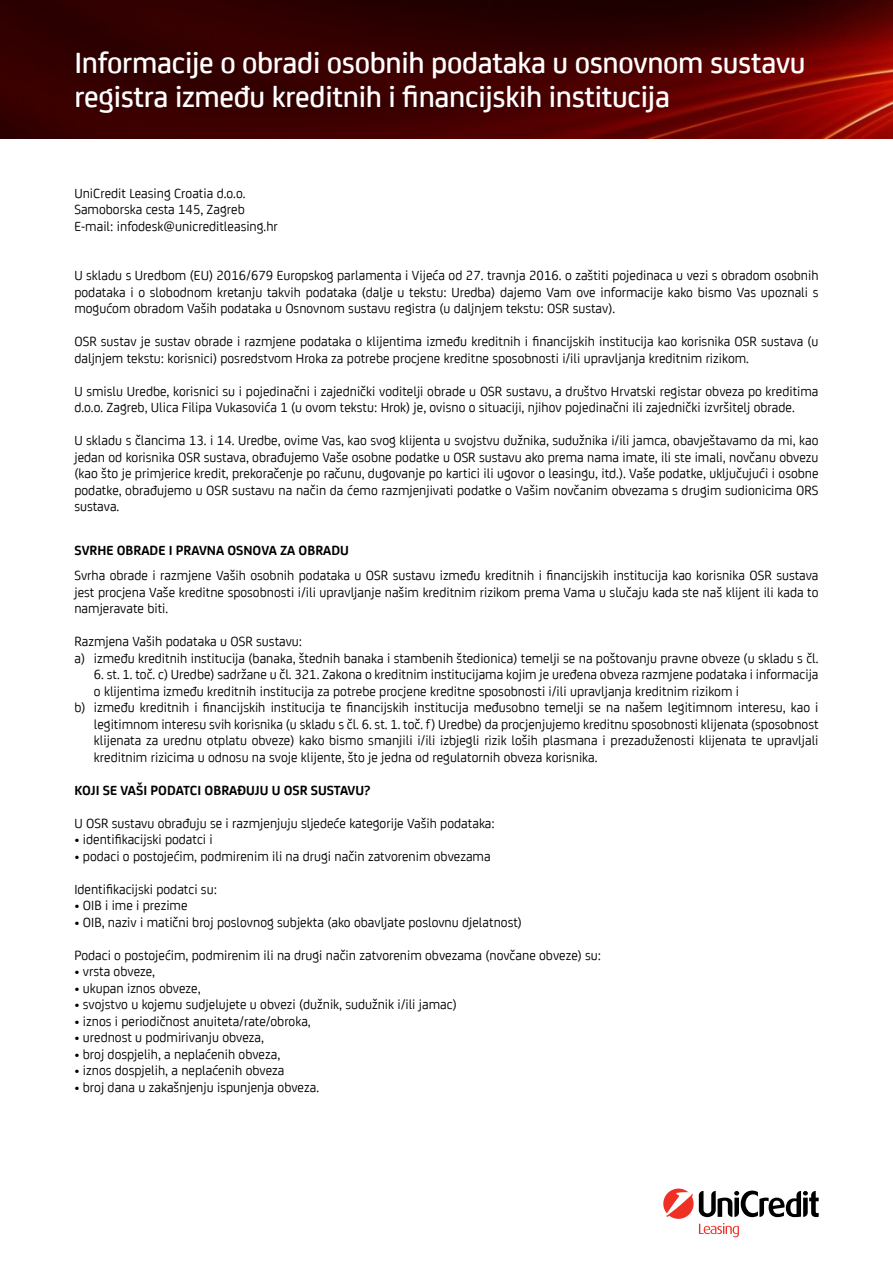
<style>
.page{position:relative;width:893px;height:1263px;background:#fff}
.page>*{position:absolute;margin:0;border:0;box-sizing:border-box;transform-origin:0 0}
.t1{font:500 31.5px/34.5px "Uni Credit";letter-spacing:-.01em;color:#fff}
.t2{font:14.25px/16.5px "Uni Credit";color:#000}
.t3{font:700 14.25px "Uni Credit";color:#000}
</style>
<div class="page">
<img style="left:0;top:0;width:893px;height:138px">
<svg style="left:663px;top:1188px;width:156px;height:49px"></svg>
<h1 class="t1" style="left:74px;top:43px;width:733px">Informacije o obradi osobnih podataka u osnovnom sustavu registra između kreditnih i financijskih institucija</h1>
<p class="t2" style="left:74px;top:184px;width:205px">UniCredit Leasing Croatia d.o.o.<br>Samoborska cesta 145, Zagreb<br>E-mail: infodesk@unicreditleasing.hr</p>
<p class="t2" style="left:74px;top:266px;width:746px;text-align:justify">U skladu s Uredbom (EU) 2016/679 Europskog parlamenta i Vijeća od 27. travnja 2016. o zaštiti pojedinaca u vezi s obradom osobnih podataka i o slobodnom kretanju takvih podataka (dalje u tekstu: Uredba) dajemo Vam ove informacije kako bismo Vas upoznali s mogućom obradom Vaših podataka u Osnovnom sustavu registra (u daljnjem tekstu: OSR sustav).</p>
<p class="t2" style="left:74px;top:332px;width:746px">OSR sustav je sustav obrade i razmjene podataka o klijentima između kreditnih i financijskih institucija kao korisnika OSR sustava (u daljnjem tekstu: korisnici) posredstvom Hroka za potrebe procjene kreditne sposobnosti i/ili upravljanja kreditnim rizikom.</p>
<p class="t2" style="left:74px;top:382px;width:746px">U smislu Uredbe, korisnici su i pojedinačni i zajednički voditelji obrade u OSR sustavu, a društvo Hrvatski registar obveza po kreditima d.o.o. Zagreb, Ulica Filipa Vukasovića 1 (u ovom tekstu: Hrok) je, ovisno o situaciji, njihov pojedinačni ili zajednički izvršitelj obrade.</p>
<p class="t2" style="left:74px;top:431px;width:746px;text-align:justify">U skladu s člancima 13. i 14. Uredbe, ovime Vas, kao svog klijenta u svojstvu dužnika, sudužnika i/ili jamca, obavještavamo da mi, kao jedan od korisnika OSR sustava, obrađujemo Vaše osobne podatke u OSR sustavu ako prema nama imate, ili ste imali, novčanu obvezu (kao što je primjerice kredit, prekoračenje po računu, dugovanje po kartici ili ugovor o leasingu, itd.). Vaše podatke, uključujući i osobne podatke, obrađujemo u OSR sustavu na način da ćemo razmjenjivati podatke o Vašim novčanim obvezama s drugim sudionicima ORS sustava.</p>
<p class="t3" style="left:74px;top:539px;width:276px">SVRHE OBRADE I PRAVNA OSNOVA ZA OBRADU</p>
<p class="t2" style="left:74px;top:566px;width:746px;text-align:justify">Svrha obrade i razmjene Vaših osobnih podataka u OSR sustavu između kreditnih i financijskih institucija kao korisnika OSR sustava jest procjena Vaše kreditne sposobnosti i/ili upravljanje našim kreditnim rizikom prema Vama u slučaju kada ste naš klijent ili kada to namjeravate biti.</p>
<p class="t2" style="left:74px;top:632px;width:746px">Razmjena Vaših podataka u OSR sustavu:<br>a) između kreditnih institucija (banaka, štednih banaka i stambenih štedionica) temelji se na poštovanju pravne obveze (u skladu s čl.</p>
<p class="t2" style="left:94px;top:665px;width:726px">6. st. 1. toč. c) Uredbe) sadržane u čl. 321. Zakona o kreditnim institucijama kojim je uređena obveza razmjene podataka i informacija</p>
<p class="t2" style="left:94px;top:682px;width:647px">o klijentima između kreditnih institucija za potrebe procjene kreditne sposobnosti i/ili upravljanja kreditnim rizikom i</p>
<p class="t2" style="left:74px;top:698px;width:746px">b) između kreditnih i financijskih institucija te financijskih institucija međusobno temelji se na našem legitimnom interesu, kao i</p>
<p class="t2" style="left:94px;top:715px;width:726px">legitimnom interesu svih korisnika (u skladu s čl. 6. st. 1. toč. f) Uredbe) da procjenjujemo kreditnu sposobnosti klijenata (sposobnost</p>
<p class="t2" style="left:94px;top:731px;width:726px">klijenata za urednu otplatu obveze) kako bismo smanjili i/ili izbjegli rizik loših plasmana i prezaduženosti klijenata te upravljali</p>
<p class="t2" style="left:94px;top:748px;width:505px">kreditnim rizicima u odnosu na svoje klijente, što je jedna od regulatornih obveza korisnika.</p>
<p class="t3" style="left:74px;top:779px;width:298px">KOJI SE VAŠI PODATCI OBRAĐUJU U OSR SUSTAVU?</p>
<p class="t2" style="left:74px;top:814px;width:422px">U OSR sustavu obrađuju se i razmjenjuju sljedeće kategorije Vaših podataka:</p>
<p class="t2" style="left:74px;top:830px;width:140px">• identifikacijski podatci i</p>
<p class="t2" style="left:74px;top:847px;width:418px">• podaci o postojećim, podmirenim ili na drugi način zatvorenim obvezama</p>
<p class="t2" style="left:74px;top:880px;width:144px">Identifikacijski podatci su:</p>
<p class="t2" style="left:74px;top:897px;width:115px">• OIB i ime i prezime</p>
<p class="t2" style="left:74px;top:913px;width:449px">• OIB, naziv i matični broj poslovnog subjekta (ako obavljate poslovnu djelatnost)</p>
<p class="t2" style="left:74px;top:946px;width:528px">Podaci o postojećim, podmirenim ili na drugi način zatvorenim obvezama (novčane obveze) su:</p>
<p class="t2" style="left:74px;top:963px;width:82px">• vrsta obveze,</p>
<p class="t2" style="left:74px;top:979px;width:128px">• ukupan iznos obveze,</p>
<p class="t2" style="left:74px;top:996px;width:384px">• svojstvo u kojemu sudjelujete u obvezi (dužnik, sudužnik i/ili jamac)</p>
<p class="t2" style="left:74px;top:1012px;width:238px">• iznos i periodičnost anuiteta/rate/obroka,</p>
<p class="t2" style="left:74px;top:1029px;width:191px">• urednost u podmirivanju obveza,</p>
<p class="t2" style="left:74px;top:1045px;width:207px">• broj dospjelih, a neplaćenih obveza,</p>
<p class="t2" style="left:74px;top:1062px;width:212px">• iznos dospjelih, a neplaćenih obveza</p>
<p class="t2" style="left:74px;top:1078px;width:246px">• broj dana u zakašnjenju ispunjenja obveza.</p>
</div>
